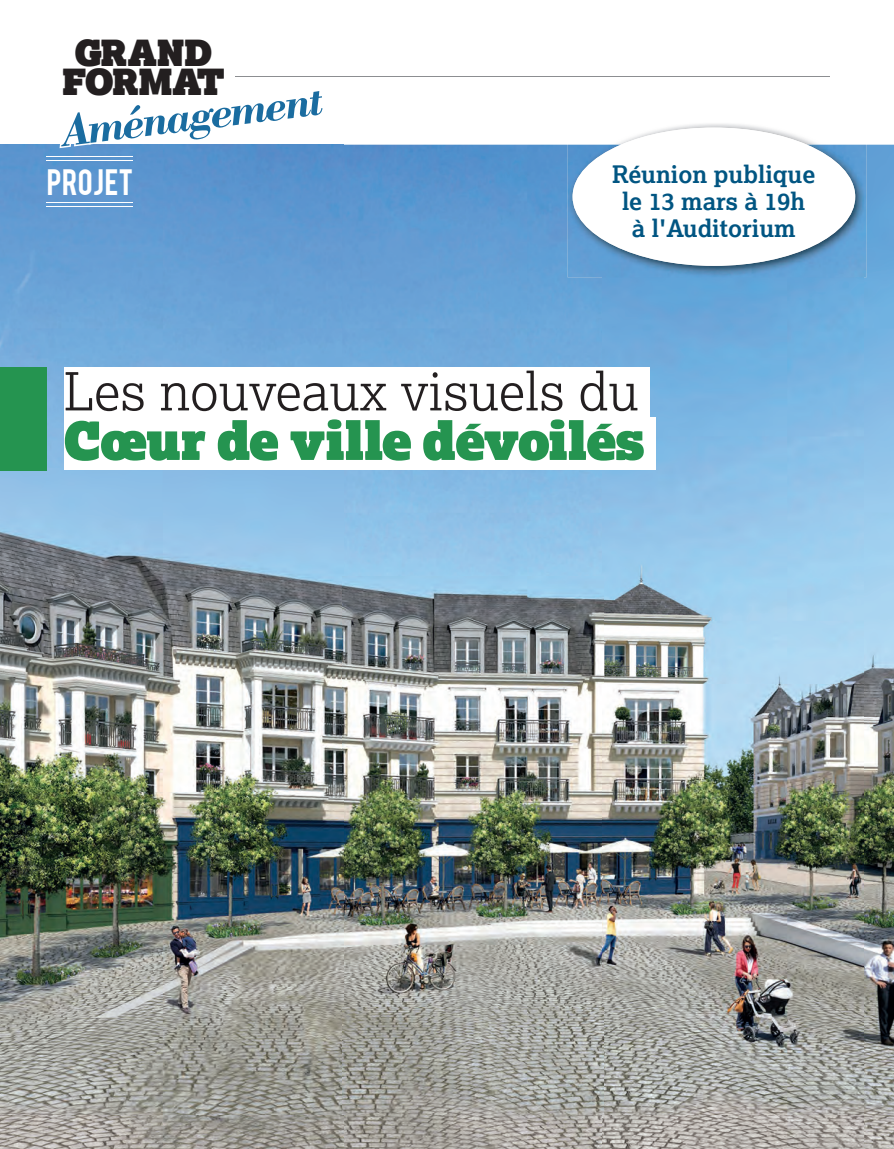
<style>
.page{position:relative;width:894px;height:1149px;background:#fff}
.page>*{position:absolute;margin:0;border:0;box-sizing:border-box;transform-origin:0 0}
.t1{font:300 52.5px "Lexia";color:#231f20}
.t2{font:52.5px "Lexia Advertising";letter-spacing:-.02em;color:#259450}
.t3{font:italic 700 46.35px "Bodoni";color:#1a6ca0}
.t4{font:35.85px/29.2px "Lexia Advertising";color:#231f20;text-align:center}
.t5{font:28.8px "Bebas";color:#fff}
.t6{font:700 24px/27px "Lexia";color:#015582;text-align:center}
</style>
<div class="page">
<hr style="left:235px;top:76px;width:594px;height:1px;background:#8c8e91">
<img style="left:0;top:145px;width:602px;height:1004px">
<img style="left:863px;top:145px;width:30px;height:1004px">
<img style="left:602px;top:277px;width:261px;height:872px">
<svg style="left:58px;top:144px;width:267px;height:6px"></svg>
<div style="left:0;top:367px;width:47px;height:103px;background:#259450"></div>
<div style="left:64px;top:368px;width:585px;height:52px;background:#fff"></div>
<div style="left:64px;top:417px;width:591px;height:53px;background:#fff"></div>
<hr style="left:47px;top:156px;width:86px;height:1px;background:#fff">
<hr style="left:47px;top:160px;width:86px;height:1px;background:#fff">
<hr style="left:47px;top:202px;width:86px;height:1px;background:#fff">
<hr style="left:47px;top:206px;width:86px;height:1px;background:#fff">
<img style="left:567px;top:124px;width:299px;height:153px">
<img style="left:620px;top:128px;width:186px;height:17px">
<img style="left:572px;top:145px;width:283px;height:121px">
<h3 class="t4" style="left:62px;top:37px;width:164px">GRAND<br>FORMAT</h3>
<h2 class="t3" style="left:58px;top:102px;width:265px;rotate:-7deg">Aménagement</h2>
<p class="t5" style="left:47px;top:161px;width:88px">PROJET</p>
<p class="t6" style="left:612px;top:160px;width:204px">Réunion publique le 13 mars à 19h<br>à l'Auditorium</p>
<h1 class="t1" style="left:64px;top:358px;width:576px">Les nouveaux visuels du</h1>
<h1 class="t2" style="left:64px;top:406px;width:582px">Cœur de ville dévoilés</h1>
</div>
